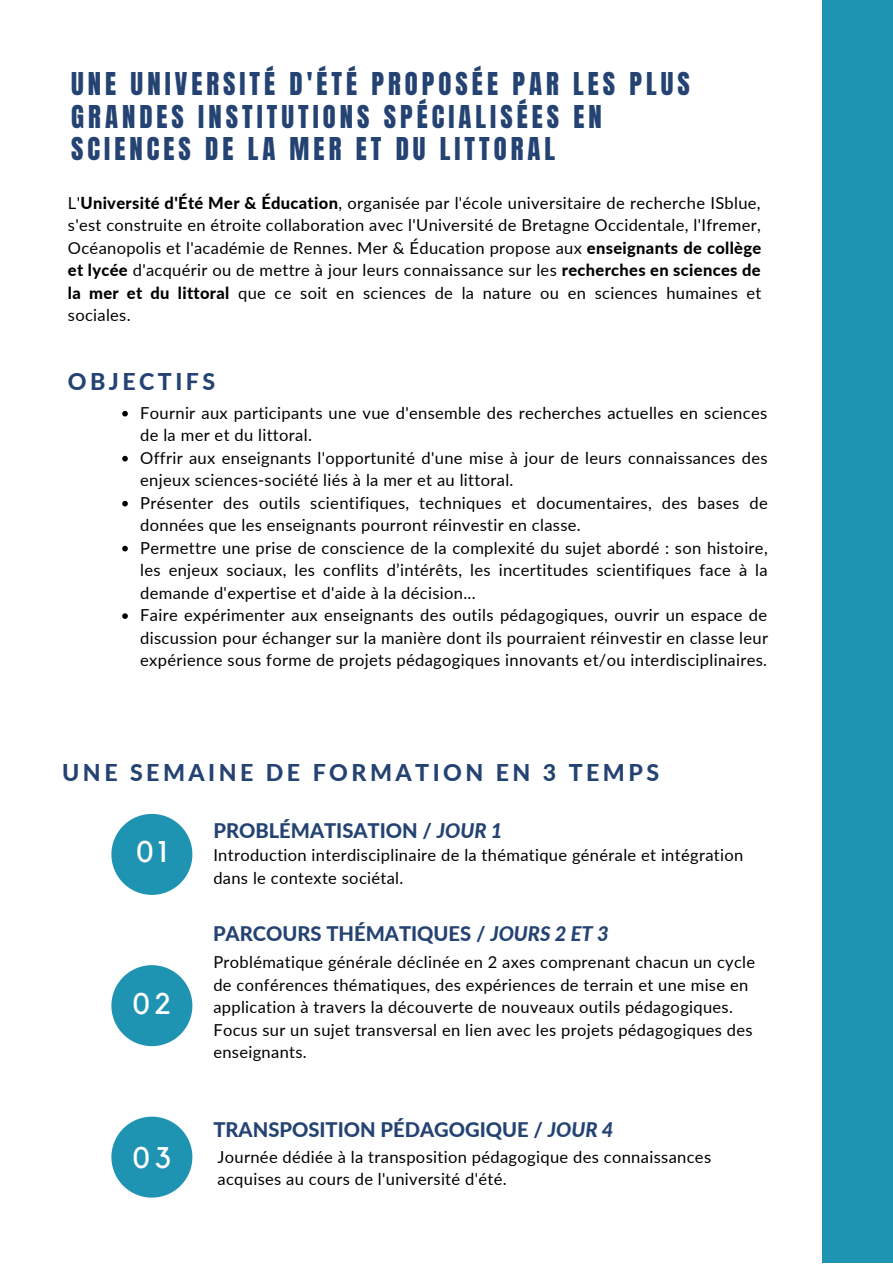
<style>
.page{position:relative;width:893px;height:1264px;background:#fff}
.page>*{position:absolute;margin:0;border:0;box-sizing:border-box;transform-origin:0 0}
.t1{font:29.7px "Kollektif";color:#fff}
.t2{font:26.7px/32.5px "Anton";letter-spacing:.15em;color:#244373}
.t3{font:800 23.1px "Lato";letter-spacing:.15em;color:#244373}
.t4{font:800 20.1px "Lato";color:#244373}
.t5{font:16.5px/22.5px "Lato";letter-spacing:.02em;color:#000}
.s1{font-weight:800}
.s2{font-style:italic}
</style>
<div class="page">
<div style="left:822px;top:0;width:70px;height:1262px;background:#1f93b2"></div>
<svg style="left:122px;top:411px;width:6px;height:5px"></svg>
<svg style="left:122px;top:456px;width:6px;height:5px"></svg>
<svg style="left:122px;top:501px;width:6px;height:5px"></svg>
<svg style="left:122px;top:546px;width:6px;height:5px"></svg>
<svg style="left:122px;top:613px;width:6px;height:6px"></svg>
<svg style="left:111px;top:814px;width:81px;height:80px"></svg>
<svg style="left:111px;top:1116px;width:81px;height:81px"></svg>
<svg style="left:111px;top:965px;width:81px;height:81px"></svg>
<h2 class="t2" style="left:71px;top:68px;width:620px">UNE UNIVERSITÉ D'ÉTÉ PROPOSÉE PAR LES PLUS<br>GRANDES INSTITUTIONS SPÉCIALISÉES EN<br>SCIENCES DE LA MER ET DU LITTORAL</h2>
<p class="t5" style="left:68px;top:191px;width:695px;text-align:justify">L'<span class="s1">Université d'Été Mer &amp; Éducation</span>, organisée par l'école universitaire de recherche ISblue, s'est construite en étroite collaboration avec l'Université de Bretagne Occidentale, l'Ifremer, Océanopolis et l'académie de Rennes. Mer &amp; Éducation propose aux <span class="s1">enseignants de collège et lycée</span> d'acquérir ou de mettre à jour leurs connaissance sur les <span class="s1">recherches en sciences de la mer et du littoral</span> que ce soit en sciences de la nature ou en sciences humaines et sociales.</p>
<h3 class="t3" style="left:68px;top:367px;width:149px">OBJECTIFS</h3>
<p class="t5" style="left:140px;top:401px;width:629px">Fournir aux participants une vue d'ensemble des recherches actuelles en sciences de la mer et du littoral.<br>Offrir aux enseignants l'opportunité d'une mise à jour de leurs connaissances des enjeux sciences-société liés à la mer et au littoral.<br>Présenter des outils scientifiques, techniques et documentaires, des bases de données que les enseignants pourront réinvestir en classe.<br>Permettre une prise de conscience de la complexité du sujet abordé : son histoire, les enjeux sociaux, les conflits d’intérêts, les incertitudes scientifiques face à la demande d'expertise et d'aide à la décision...<br>Faire expérimenter aux enseignants des outils pédagogiques, ouvrir un espace de discussion pour échanger sur la manière dont ils pourraient réinvestir en classe leur expérience sous forme de projets pédagogiques innovants et/ou interdisciplinaires.</p>
<h3 class="t3" style="left:62px;top:758px;width:598px">UNE SEMAINE DE FORMATION EN 3 TEMPS</h3>
<h1 class="t1" style="left:136px;top:838px;width:32px">01</h1>
<h1 class="t1" style="left:133px;top:989px;width:40px">02</h1>
<h1 class="t1" style="left:133px;top:1144px;width:39px">03</h1>
<p class="t4" style="left:213px;top:818px;width:291px">PROBLÉMATISATION / <span class="s2">JOUR 1</span></p>
<p class="t5" style="left:213px;top:843px;width:531px">Introduction interdisciplinaire de la thématique générale et intégration dans le contexte sociétal.</p>
<p class="t4" style="left:213px;top:921px;width:397px">PARCOURS THÉMATIQUES / <span class="s2">JOURS 2 ET 3</span></p>
<p class="t5" style="left:213px;top:950px;width:543px">Problématique générale déclinée en 2 axes comprenant chacun un cycle de conférences thématiques, des expériences de terrain et une mise en application à travers la découverte de nouveaux outils pédagogiques.<br>Focus sur un sujet transversal en lien avec les projets pédagogiques des enseignants.</p>
<p class="t4" style="left:213px;top:1117px;width:401px">TRANSPOSITION PÉDAGOGIQUE / <span class="s2">JOUR 4</span></p>
<p class="t5" style="left:217px;top:1145px;width:495px">Journée dédiée à la transposition pédagogique des connaissances acquises au cours de l'université d'été.</p>
</div>
